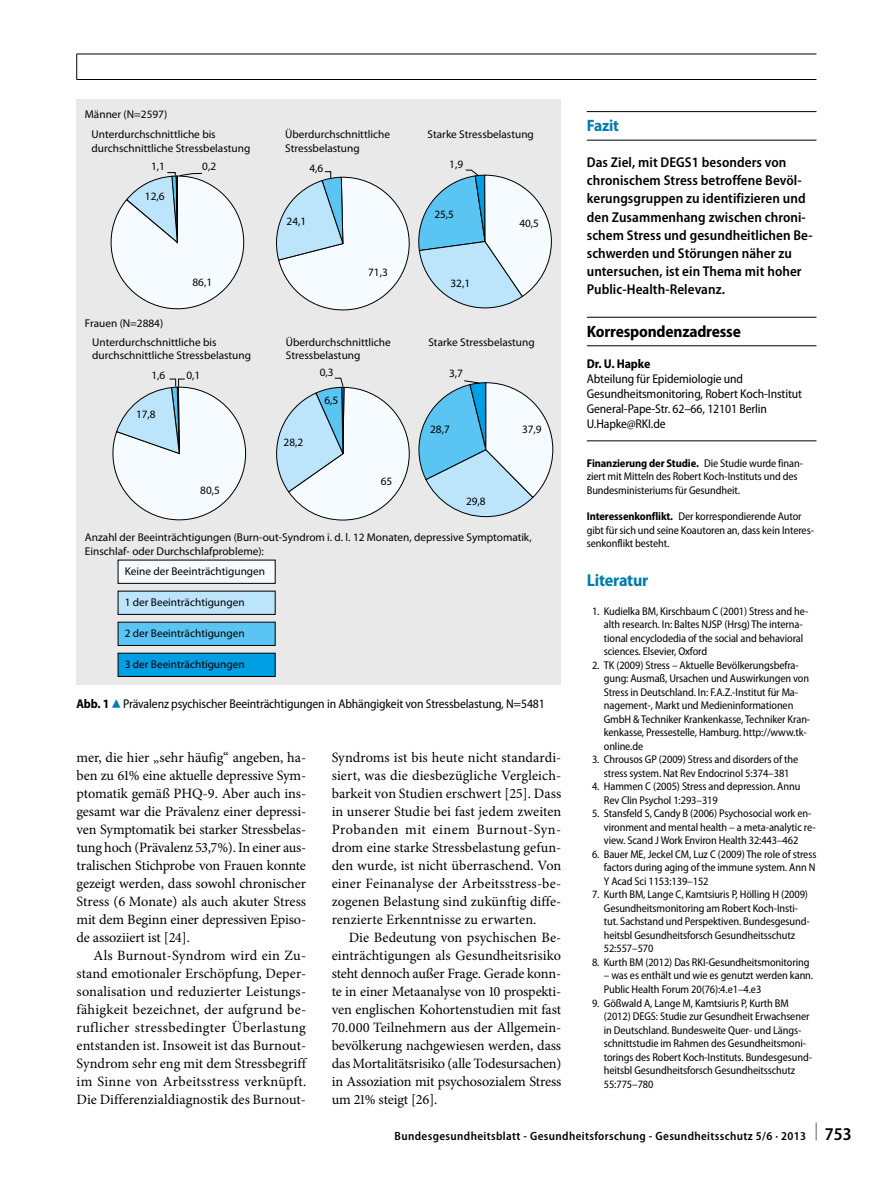
<style>
.page{position:relative;width:893px;height:1187px;background:#fff}
.page>*{position:absolute;margin:0;border:0;box-sizing:border-box;transform-origin:0 0}
._999_012_u1_12ptVorN{font:700 semi-condensed 17.25px "Myriad Pro";letter-spacing:-.01em;color:#007baf}
._999_012_u1_12ptVor{font:700 semi-condensed 16.5px "Myriad Pro";letter-spacing:-.01em;color:#000}
._012_u1_Fazit{font:700 semi-condensed 16.5px "Myriad Pro";letter-spacing:-.01em;color:#007baf}
._010_fliesstext_mit{font:14.25px/18px "Minion Pro";letter-spacing:-.005em;color:#000;text-align:justify}
._019_fazit{font:600 semi-condensed 14.25px/18px "Myriad Pro";letter-spacing:.005em;color:#000}
._022_autorenadresse{font:semi-condensed 12.75px/15px "Myriad Pro";letter-spacing:-.01em;color:#000}
._024_abb_legende{font:semi-condensed 12.75px "Myriad Pro";letter-spacing:-.01em;color:#000}
._021_autorenname{font:700 semi-condensed 12.75px "Myriad Pro";letter-spacing:-.01em;color:#000}
.t1{font:600 semi-condensed 12px "Myriad Pro";letter-spacing:.03em;color:#000}
._023_literatur{font:semi-condensed 11.25px/13.5px "Myriad Pro";letter-spacing:-.01em;color:#000}
.t2{font:11.25px/13.5px "Myriad Pro";color:#000}
._044_kleinsatz_artik{font:semi-condensed 11.25px/13.5px "Myriad Pro";letter-spacing:-.01em;color:#000}
.s1{font-weight:700}
.s2{font-family:"S Buttons";font-stretch:normal;font-size:14.25px;color:#007baf}
.s3{font-size:18px}
</style>
<div class="page">
<hr style="left:587px;top:111px;width:229px;height:1px;background:#000">
<hr style="left:587px;top:140px;width:229px;height:1px;background:#000">
<hr style="left:587px;top:317px;width:229px;height:1px;background:#000">
<hr style="left:587px;top:345px;width:229px;height:1px;background:#000">
<hr style="left:587px;top:440px;width:229px;height:1px;background:#000">
<div style="left:77px;top:100px;width:484px;height:585px;background:#e9e9e9"></div>
<svg style="left:276px;top:171px;width:134px;height:140px"></svg>
<svg style="left:110px;top:172px;width:135px;height:138px"></svg>
<svg style="left:418px;top:170px;width:134px;height:138px"></svg>
<svg style="left:113px;top:378px;width:134px;height:142px"></svg>
<svg style="left:276px;top:378px;width:134px;height:142px"></svg>
<svg style="left:418px;top:380px;width:135px;height:137px"></svg>
<div style="left:118px;top:560px;width:157px;height:23px;background:#f5fbfe"></div>
<div style="left:118px;top:591px;width:157px;height:23px;background:#bce4fa"></div>
<div style="left:118px;top:622px;width:157px;height:23px;background:#5ac5f2"></div>
<div style="left:118px;top:653px;width:157px;height:23px;background:#009ee3"></div>
<hr style="left:77px;top:79px;width:739px;height:1px;background:#000">
<svg style="left:76px;top:54px;width:1px;height:25px"></svg>
<hr style="left:77px;top:54px;width:739px;height:1px;background:#000">
<p class="t2" style="left:92px;top:104px;width:125px;line-height:20.2px;text-indent:-7px">Männer (N=2597)<br>Unterdurchschnittliche bis</p>
<p class="t2" style="left:92px;top:141px;width:160px">durchschnittliche Stressbelastung</p>
<p class="t2" style="left:151px;top:159px;width:15px">1,1</p>
<p class="t2" style="left:202px;top:159px;width:15px">0,2</p>
<p class="t2" style="left:145px;top:189px;width:21px">12,6</p>
<p class="t2" style="left:85px;top:316px;width:80px">Frauen (N=2884)</p>
<p class="t2" style="left:193px;top:275px;width:21px">86,1</p>
<p class="t2" style="left:285px;top:127px;width:106px">Überdurchschnittliche<br>Stressbelastung</p>
<p class="t2" style="left:428px;top:127px;width:108px">Starke Stressbelastung</p>
<p class="t2" style="left:310px;top:161px;width:15px">4,6</p>
<p class="t2" style="left:449px;top:157px;width:15px">1,9</p>
<p class="t2" style="left:287px;top:214px;width:21px">24,1</p>
<p class="t2" style="left:368px;top:265px;width:21px">71,3</p>
<p class="t2" style="left:434px;top:207px;width:21px">25,5</p>
<p class="t2" style="left:451px;top:276px;width:21px">32,1</p>
<p class="t2" style="left:519px;top:216px;width:21px">40,5</p>
<p class="t2" style="left:92px;top:335px;width:160px">Unterdurchschnittliche bis durchschnittliche Stressbelastung</p>
<p class="t2" style="left:286px;top:335px;width:106px">Überdurchschnittliche<br>Stressbelastung</p>
<p class="t2" style="left:428px;top:335px;width:108px">Starke Stressbelastung</p>
<p class="t2" style="left:151px;top:368px;width:15px">1,6</p>
<p class="t2" style="left:186px;top:368px;width:15px">0,1</p>
<p class="t2" style="left:136px;top:407px;width:21px">17,8</p>
<p class="t2" style="left:200px;top:483px;width:21px">80,5</p>
<p class="t2" style="left:284px;top:435px;width:21px">28,2</p>
<p class="t2" style="left:320px;top:365px;width:15px">0,3</p>
<p class="t2" style="left:324px;top:393px;width:15px">6,5</p>
<p class="t2" style="left:381px;top:474px;width:13px">65</p>
<p class="t2" style="left:449px;top:367px;width:15px">3,7</p>
<p class="t2" style="left:430px;top:422px;width:21px">28,7</p>
<p class="t2" style="left:522px;top:422px;width:21px">37,9</p>
<p class="t2" style="left:466px;top:494px;width:21px">29,8</p>
<p class="t2" style="left:85px;top:530px;width:448px">Anzahl der Beeinträchtigungen (Burn-out-Syndrom i. d. l. 12 Monaten, depressive Symptomatik,<br>Einschlaf- oder Durchschlafprobleme):</p>
<p class="t2" style="left:125px;top:564px;width:142px">Keine der Beeinträchtigungen</p>
<p class="t2" style="left:125px;top:595px;width:121px">1 der Beeinträchtigungen</p>
<p class="t2" style="left:125px;top:626px;width:121px">2 der Beeinträchtigungen</p>
<p class="t2" style="left:125px;top:657px;width:121px">3 der Beeinträchtigungen</p>
<p class="_024_abb_legende" style="left:77px;top:697px;width:470px"><span class="s1">Abb. 1</span><span class="s2">8</span>Prävalenz psychischer Beeinträchtigungen in Abhängigkeit von Stressbelastung, N=5481</p>
<p class="_010_fliesstext_mit" style="left:77px;top:748px;width:231px">mer, die hier „sehr häufig“ angeben, ha&shy;ben zu 61% eine aktuelle depressive Sym&shy;ptomatik gemäß PHQ-9. Aber auch ins&shy;gesamt war die Prävalenz einer depressi&shy;ven Symptomatik bei starker Stressbelas&shy;tung hoch (Prävalenz 53,7%). In einer aus&shy;tralischen Stichprobe von Frauen konnte gezeigt werden, dass sowohl chronischer Stress (6 Monate) als auch akuter Stress mit dem Beginn einer depressiven Episo&shy;de assoziiert ist [24].</p>
<p class="_010_fliesstext_mit" style="left:77px;top:946px;width:231px;text-indent:17px">Als Burnout-Syndrom wird ein Zu&shy;stand emotionaler Erschöpfung, Deper&shy;sonalisation und reduzierter Leistungs&shy;fähigkeit bezeichnet, der aufgrund be&shy;ruflicher stressbedingter Überlastung entstanden ist. Insoweit ist das Burnout-Syndrom sehr eng mit dem Stressbegriff im Sinne von Arbeitsstress verknüpft.<br>Die Differenzialdiagnostik des Burnout-</p>
<p class="_010_fliesstext_mit" style="left:332px;top:748px;width:231px">Syndroms ist bis heute nicht standardi&shy;siert, was die diesbezügliche Vergleich&shy;barkeit von Studien erschwert [25]. Dass in unserer Studie bei fast jedem zweiten Probanden mit einem Burnout-Syn&shy;drom eine starke Stressbelastung gefun&shy;den wurde, ist nicht überraschend. Von einer Feinanalyse der Arbeitsstress-be&shy;zogenen Belastung sind zukünftig diffe&shy;renzierte Erkenntnisse zu erwarten.</p>
<p class="_010_fliesstext_mit" style="left:332px;top:928px;width:231px;text-indent:17px">Die Bedeutung von psychischen Be&shy;einträchtigungen als Gesundheitsrisiko steht dennoch außer Frage. Gerade konn&shy;te in einer Metaanalyse von 10 prospekti&shy;ven englischen Kohortenstudien mit fast 70.000 Teilnehmern aus der Allgemein&shy;bevölkerung nachgewiesen werden, dass das Mortalitätsrisiko (alle Todesursachen) in Assoziation mit psychosozialem Stress um 21% steigt [26].</p>
<p class="_012_u1_Fazit" style="left:587px;top:117px;width:34px">Fazit</p>
<p class="_019_fazit" style="left:587px;top:154px;width:227px">Das Ziel, mit DEGS1 besonders von chronischem Stress betroffene Bevöl&shy;kerungsgruppen zu identifizieren und den Zusammenhang zwischen chroni&shy;schem Stress und gesundheitlichen Be&shy;schwerden und Störungen näher zu untersuchen, ist ein Thema mit hoher Public-Health-Relevanz.</p>
<p class="_999_012_u1_12ptVor" style="left:587px;top:322px;width:156px">Korrespondenzadresse</p>
<p class="_021_autorenname" style="left:587px;top:356px;width:65px">Dr. U. Hapke</p>
<p class="_022_autorenadresse" style="left:587px;top:371px;width:217px">Abteilung für Epidemiologie und<br>Gesundheitsmonitoring, Robert Koch-Institut</p>
<p class="_022_autorenadresse" style="left:587px;top:401px;width:182px">General-Pape-Str. 62–66, 12101 Berlin</p>
<p class="_022_autorenadresse" style="left:587px;top:416px;width:80px">U.Hapke@RKI.de</p>
<p class="_044_kleinsatz_artik" style="left:587px;top:456px;width:218px"><span class="s1">Finanzierung der Studie.</span> Die Studie wurde finan&shy;ziert mit Mitteln des Robert Koch-Instituts und des<br>Bundesministeriums für Gesundheit.</p>
<p class="_044_kleinsatz_artik" style="left:587px;top:510px;width:229px"><span class="s1">Interessenkonflikt.</span> Der korrespondierende Autor gibt für sich und seine Koautoren an, dass kein Interes&shy;senkonflikt besteht.</p>
<p class="_999_012_u1_12ptVorN" style="left:587px;top:570px;width:63px">Literatur</p>
<p class="_023_literatur" style="left:604px;top:604px;width:206px;text-indent:-12px">1. Kudielka BM, Kirschbaum C (2001) Stress and he&shy;alth research. In: Baltes NJSP (Hrsg) The interna&shy;tional encyclodedia of the social and behavioral sciences. Elsevier, Oxford</p>
<p class="_023_literatur" style="left:604px;top:658px;width:208px;text-indent:-12px">2. TK (2009) Stress – Aktuelle Bevölkerungsbefra&shy;gung: Ausmaß, Ursachen und Auswirkungen von Stress in Deutschland. In: F.A.Z.-Institut für Ma&shy;nagement-, Markt und Medieninformationen GmbH &amp;Techniker Krankenkasse, Techniker Kran&shy;kenkasse, Pressestelle, Hamburg. http://www.tk&shy;online.de</p>
<p class="_023_literatur" style="left:592px;top:753px;width:208px;text-align:center">3. Chrousos GP (2009) Stress and disorders of the stress system. Nat Rev Endocrinol 5:374–381</p>
<p class="_023_literatur" style="left:604px;top:780px;width:198px;text-indent:-12px">4. Hammen C (2005) Stress and depression. Annu<br>Rev Clin Psychol 1:293–319</p>
<p class="_023_literatur" style="left:604px;top:807px;width:213px;text-indent:-12px">5. Stansfeld S, Candy B (2006) Psychosocial work en&shy;vironment and mental health – a meta-analytic re&shy;view. Scand JWork Environ Health 32:443–462</p>
<p class="_023_literatur" style="left:604px;top:847px;width:214px;text-align:justify;text-indent:-12px">6. Bauer ME, Jeckel CM, Luz C (2009) The role of stress factors during aging of the immune system. Ann N Y Acad Sci 1153:139–152</p>
<p class="_023_literatur" style="left:604px;top:888px;width:207px;text-indent:-12px">7. Kurth BM, Lange C, Kamtsiuris P, Hölling H (2009)<br>Gesundheitsmonitoring am Robert Koch-Insti&shy;tut. Sachstand und Perspektiven. Bundesgesund&shy;heitsbl Gesundheitsforsch Gesundheitsschutz 52:557–570</p>
<p class="_023_literatur" style="left:592px;top:955px;width:219px">8. Kurth BM (2012) Das RKI-Gesundheitsmonitoring</p>
<p class="_023_literatur" style="left:604px;top:969px;width:211px">– was es enthält und wie es genutzt werden kann.<br>Public Health Forum 20(76):4.e1–4.e3</p>
<p class="_023_literatur" style="left:604px;top:996px;width:210px;text-indent:-12px">9. Gößwald A, Lange M, Kamtsiuris P, Kurth BM (2012) DEGS: Studie zur Gesundheit Erwachsener in Deutschland. Bundesweite Quer- und Längs&shy;schnittstudie im Rahmen des Gesundheitsmoni&shy;torings des Robert Koch-Instituts. Bundesgesund&shy;heitsbl Gesundheitsforsch Gesundheitsschutz 55:775–780</p>
<p class="t1" style="left:395px;top:1129px;width:459px">Bundesgesundheitsblatt - Gesundheitsforschung - Gesundheitsschutz 5/6 · 2013 <sup>|</sup> <span class="s3">753</span></p>
</div>
